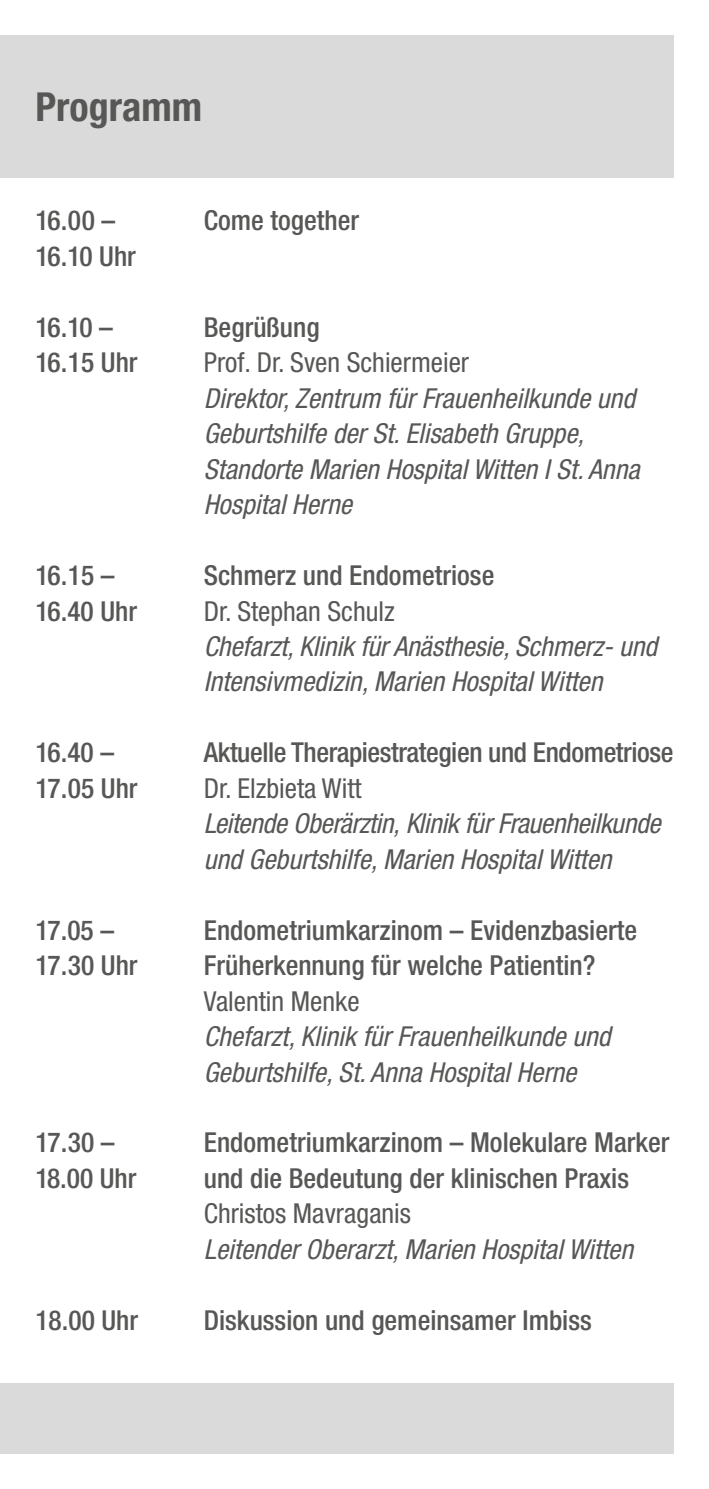
<style>
.page{position:relative;width:709px;height:1489px;background:#fff}
.page>*{position:absolute;margin:0;border:0;box-sizing:border-box;transform-origin:0 0}
.t1{font:700 condensed 40px "Helvetica Neue LT Std";color:#575756}
.t2{font:italic condensed 27.5px/35.5px "Helvetica Neue LT Std";color:#575756}
.t3{font:500 condensed 27.5px/35.5px "Helvetica Neue LT Std";color:#575756}
.t4{font:condensed 27.5px "Helvetica Neue LT Std";color:#575756}
.t5{font:500 condensed 27.5px/35.5px "Helvetica Neue LT Std";letter-spacing:-.02em;color:#575756}
</style>
<div class="page">
<div style="left:0;top:35px;width:673px;height:143px;background:#dadada"></div>
<div style="left:0;top:1382px;width:673px;height:71px;background:#dadada"></div>
<h1 class="t1" style="left:35px;top:82px;width:168px">Programm</h1>
<p class="t5" style="left:35px;top:202px;width:102px">16.00 –<br>16.10 Uhr</p>
<p class="t3" style="left:204px;top:202px;width:157px">Come together</p>
<p class="t5" style="left:35px;top:309px;width:104px">16.10 –<br>16.15 Uhr</p>
<p class="t3" style="left:204px;top:309px;width:117px">Begrüßung</p>
<p class="t4" style="left:204px;top:346px;width:267px">Prof. Dr. Sven Schiermeier</p>
<p class="t2" style="left:204px;top:381px;width:437px">Direktor, Zentrum für Frauenheilkunde und Geburtshilfe der St. Elisabeth Gruppe, Standorte Marien Hospital Witten I St. Anna Hospital Herne</p>
<p class="t3" style="left:35px;top:557px;width:103px">16.15 –<br>16.40 Uhr</p>
<p class="t3" style="left:204px;top:557px;width:292px">Schmerz und Endometriose</p>
<p class="t4" style="left:204px;top:595px;width:192px">Dr. Stephan Schulz</p>
<p class="t2" style="left:204px;top:629px;width:455px">Chefarzt, Klinik für Anästhesie, Schmerz- und<br>Intensivmedizin, Marien Hospital Witten</p>
<p class="t3" style="left:35px;top:734px;width:104px">16.40 –<br>17.05 Uhr</p>
<p class="t3" style="left:204px;top:734px;width:471px">Aktuelle Therapiestrategien und Endometriose</p>
<p class="t4" style="left:204px;top:772px;width:159px">Dr. Elzbieta Witt</p>
<p class="t2" style="left:204px;top:806px;width:458px">Leitende Oberärztin, Klinik für Frauenheilkunde und Geburtshilfe, Marien Hospital Witten</p>
<p class="t3" style="left:35px;top:911px;width:104px">17.05 –<br>17.30 Uhr</p>
<p class="t3" style="left:204px;top:911px;width:435px">Endometriumkarzinom – Evidenzbasierte<br>Früherkennung für welche Patientin?</p>
<p class="t4" style="left:204px;top:984px;width:157px">Valentin Menke</p>
<p class="t2" style="left:204px;top:1019px;width:408px">Chefarzt, Klinik für Frauenheilkunde und<br>Geburtshilfe, St. Anna Hospital Herne</p>
<p class="t3" style="left:35px;top:1124px;width:103px">17.30 –<br>18.00 Uhr</p>
<p class="t3" style="left:204px;top:1124px;width:467px">Endometriumkarzinom – Molekulare Marker und die Bedeutung der klinischen Praxis</p>
<p class="t4" style="left:204px;top:1197px;width:209px">Christos Mavraganis</p>
<p class="t2" style="left:204px;top:1231px;width:431px">Leitender Oberarzt, Marien Hospital Witten</p>
<p class="t3" style="left:35px;top:1301px;width:104px">18.00 Uhr</p>
<p class="t3" style="left:204px;top:1301px;width:389px">Diskussion und gemeinsamer Imbiss</p>
</div>
